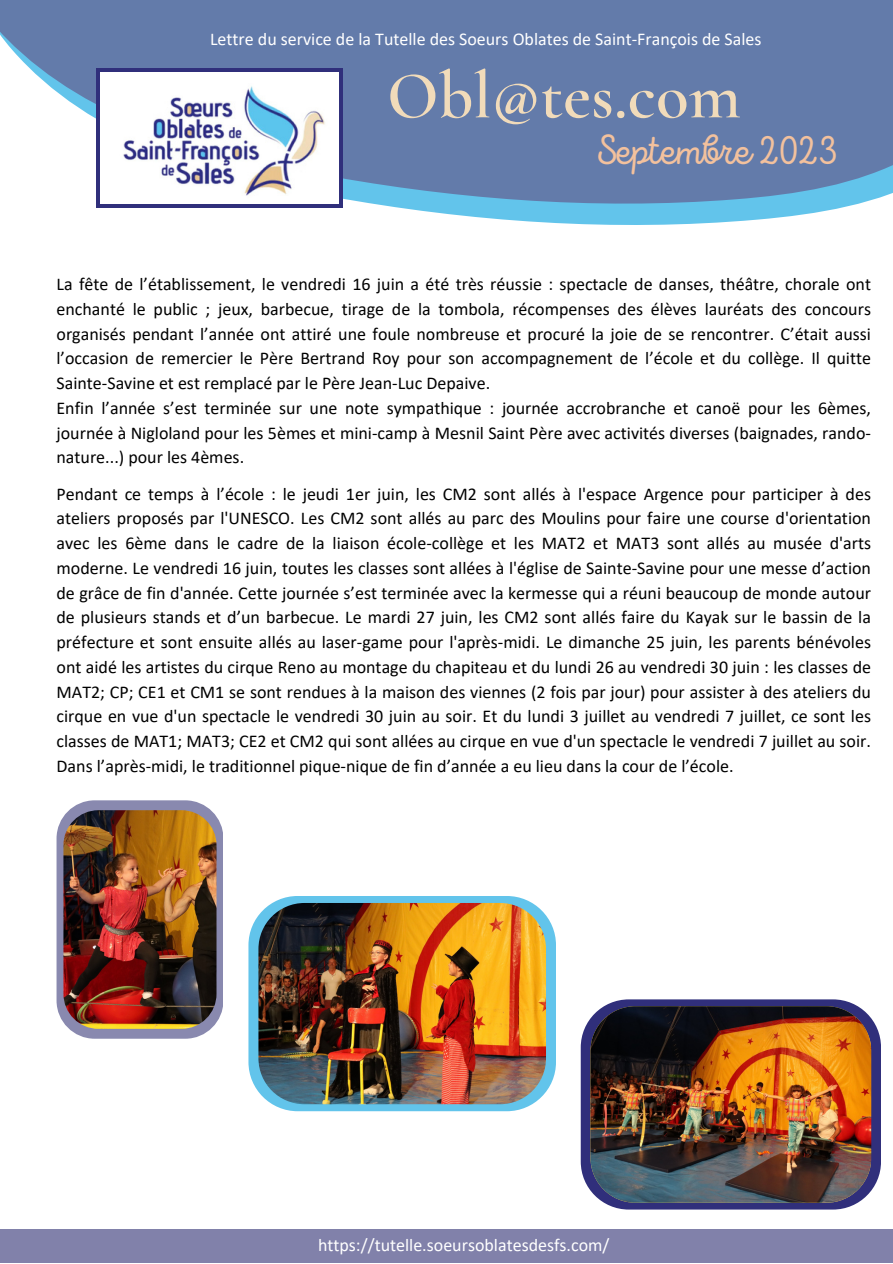
<style>
.page{position:relative;width:893px;height:1264px;background:#fff}
.page>*{position:absolute;margin:0;border:0;box-sizing:border-box;transform-origin:0 0}
.t1{font:600 67.5px "Cormorant Garamond";color:#f1dbba}
.t2{font:42px "Intro Script";color:#f3c19d}
.t3{font:18px/24.8px "Calibri";color:#000}
.t4{font:18px "Calibri";color:#fff}
</style>
<div class="page">
<div style="left:0;top:1229px;width:892px;height:33px;background:#8181aa"></div>
<svg style="left:416px;top:210px;width:414px;height:15px;fill:#62c4eb"></svg>
<svg style="left:0;top:0;width:892px;height:210px;background:#718bb5"></svg>
<svg style="left:96px;top:68px;width:247px;height:139px;background:#4e4d8e"></svg>
<img style="left:100px;top:73px;width:239px;height:130px">
<svg style="left:56px;top:800px;width:167px;height:238px;background:#8d8cac"></svg>
<img style="left:63px;top:810px;width:153px;height:218px;border-radius:35px">
<div style="left:248px;top:896px;width:308px;height:215px;background:#62c4eb;border-radius:49px"></div>
<img style="left:258px;top:903px;width:288px;height:201px;border-radius:46px">
<div style="left:580px;top:999px;width:300px;height:210px;background:#302f7b;border-radius:48px"></div>
<img style="left:590px;top:1006px;width:281px;height:196px;border-radius:45px">
<p class="t4" style="left:210px;top:26px;width:553px">Lettre du service de la Tutelle des Soeurs Oblates de Saint-François de Sales</p>
<h1 class="t1" style="left:387px;top:54px;width:355px">Obl@tes.com</h1>
<h2 class="t2" style="left:595px;top:126px;width:244px">Septembre 2023</h2>
<p class="t3" style="left:56px;top:271px;width:816px">La fête de l’établissement, le vendredi 16 juin a été très réussie : spectacle de danses, théâtre, chorale ont enchanté le public ; jeux, barbecue, tirage de la tombola, récompenses des élèves lauréats des concours organisés pendant l’année ont attiré une foule nombreuse et procuré la joie de se rencontrer. C’était aussi l’occasion de remercier le Père Bertrand Roy pour son accompagnement de l’école et du collège. Il quitte Sainte-Savine et est remplacé par le Père Jean-Luc Depaive.<br>Enfin l’année s’est terminée sur une note sympathique : journée accrobranche et canoë pour les 6èmes, journée à Nigloland pour les 5èmes et mini-camp à Mesnil Saint Père avec activités diverses (baignades, rando&shy;nature...) pour les 4èmes.</p>
<p class="t3" style="left:56px;top:481px;width:816px;text-align:justify">Pendant ce temps à l’école : le jeudi 1er juin, les CM2 sont allés à l'espace Argence pour participer à des ateliers proposés par l'UNESCO. Les CM2 sont allés au parc des Moulins pour faire une course d'orientation avec les 6ème dans le cadre de la liaison école-collège et les MAT2 et MAT3 sont allés au musée d'arts moderne. Le vendredi 16 juin, toutes les classes sont allées à l'église de Sainte-Savine pour une messe d’action de grâce de fin d'année. Cette journée s’est terminée avec la kermesse qui a réuni beaucoup de monde autour de plusieurs stands et d’un barbecue. Le mardi 27 juin, les CM2 sont allés faire du Kayak sur le bassin de la préfecture et sont ensuite allés au laser-game pour l'après-midi. Le dimanche 25 juin, les parents bénévoles ont aidé les artistes du cirque Reno au montage du chapiteau et du lundi 26 au vendredi 30 juin : les classes de MAT2; CP; CE1 et CM1 se sont rendues à la maison des viennes (2 fois par jour) pour assister à des ateliers du cirque en vue d'un spectacle le vendredi 30 juin au soir. Et du lundi 3 juillet au vendredi 7 juillet, ce sont les classes de MAT1; MAT3; CE2 et CM2 qui sont allées au cirque en vue d'un spectacle le vendredi 7 juillet au soir.<br>Dans l’après-midi, le traditionnel pique-nique de fin d’année a eu lieu dans la cour de l’école.</p>
<p class="t4" style="left:318px;top:1232px;width:293px">https://tutelle.soeursoblatesdesfs.com/</p>
</div>
